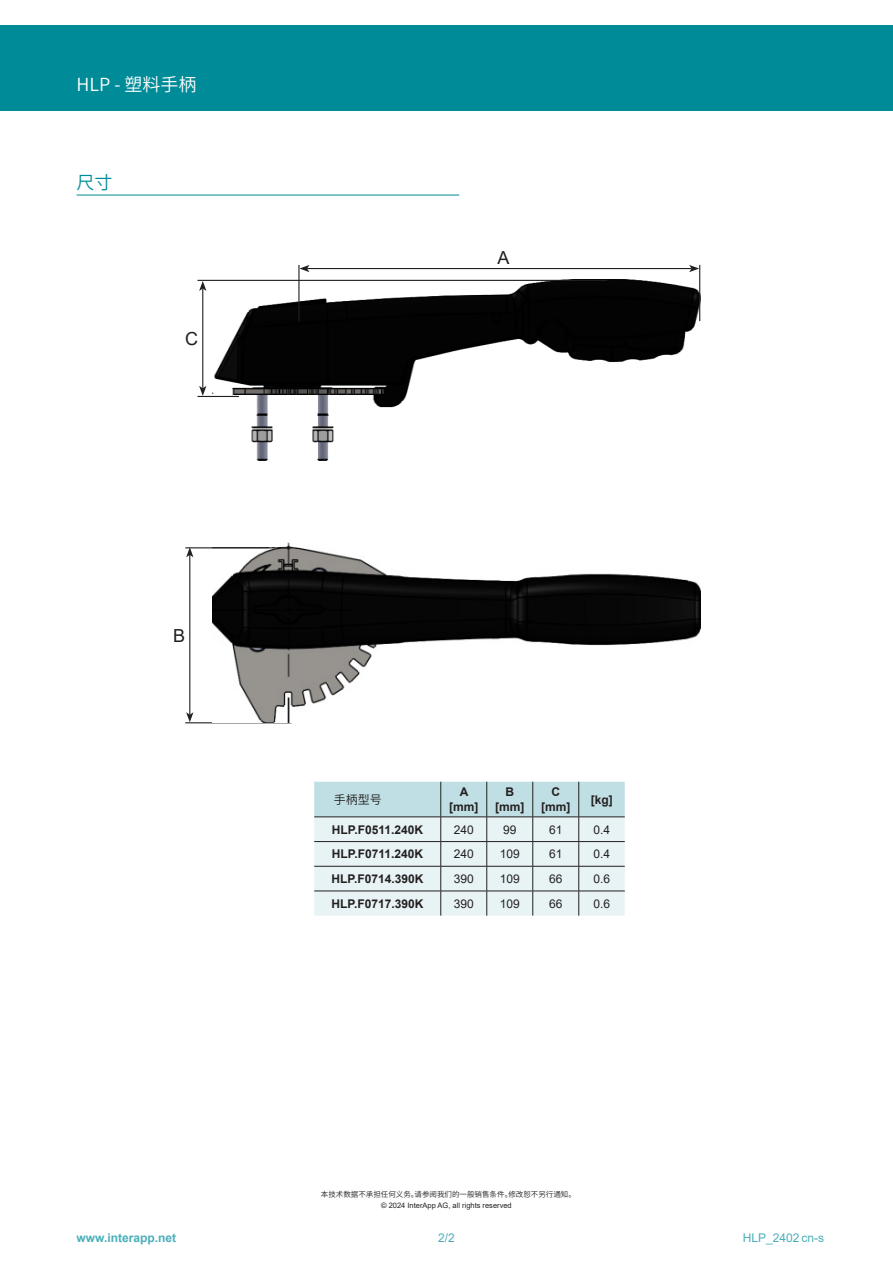
<style>
.page{position:relative;width:893px;height:1263px;background:#fff}
.page>*{position:absolute;margin:0;border:0;box-sizing:border-box;transform-origin:0 0}
.t1{font:18px "Source Han Sans CN";color:#fff}
.t2{font:18px "Arial";color:#231f20}
.t3{font:18px "Source Han Sans CN";color:#008b98}
.t4{font:700 12px/14.4px "Arial";color:#231f20;text-align:center}
.t5{font:12px "Arial";color:#231f20}
.t6{font:700 12px "Arial";color:#4aafba}
.t7{font:12px "Arial";color:#4aafba}
.t8{font:12px "Source Han Sans CN";color:#231f20}
.t9{font:7.5px "Source Han Sans CN";color:#231f20}
.t10{font:7.5px "Arial";color:#231f20}
</style>
<div class="page">
<div style="left:0;top:26px;width:893px;height:85px;background:#008b98"></div>
<img style="left:213px;top:280px;width:487px;height:181px">
<svg style="left:314px;top:782px;width:311px;height:134px;background:#d5e5e7"></svg>
<hr style="left:307px;top:268px;width:384px;height:1px;background:#231f20">
<svg style="left:299px;top:265px;width:10px;height:7px"></svg>
<svg style="left:689px;top:265px;width:10px;height:7px"></svg>
<hr style="left:298px;top:265px;width:1px;height:56px;background:#231f20">
<hr style="left:699px;top:265px;width:1px;height:56px;background:#231f20">
<hr style="left:197px;top:396px;width:42px;height:1px;background:#231f20">
<hr style="left:185px;top:722px;width:107px;height:1px;background:#231f20">
<hr style="left:197px;top:280px;width:410px;height:1px;background:#231f20">
<hr style="left:202px;top:289px;width:1px;height:99px;background:#231f20">
<svg style="left:199px;top:281px;width:7px;height:10px"></svg>
<svg style="left:199px;top:386px;width:7px;height:10px"></svg>
<hr style="left:189px;top:555px;width:1px;height:160px;background:#231f20">
<svg style="left:186px;top:548px;width:7px;height:9px"></svg>
<svg style="left:186px;top:712px;width:7px;height:10px"></svg>
<img style="left:213px;top:542px;width:487px;height:180px">
<hr style="left:185px;top:547px;width:107px;height:1px;background:#231f20">
<hr style="left:77px;top:195px;width:382px;height:1px;background:#008b98">
<p class="t1" style="left:77px;top:74px;width:122px">HLP - 塑料手柄</p>
<p class="t3" style="left:77px;top:172px;width:37px">尺寸</p>
<p class="t2" style="left:185px;top:326px;width:14px">C</p>
<p class="t2" style="left:173px;top:623px;width:14px">B</p>
<p class="t6" style="left:77px;top:1229px;width:101px">www.interapp.net</p>
<p class="t2" style="left:498px;top:245px;width:14px">A</p>
<p class="t8" style="left:334px;top:793px;width:49px">手柄型号</p>
<p class="t4" style="left:460px;top:785px;width:10px">A</p>
<p class="t4" style="left:449px;top:799px;width:31px">[mm]</p>
<p class="t4" style="left:505px;top:785px;width:10px">B</p>
<p class="t4" style="left:495px;top:799px;width:31px">[mm]</p>
<p class="t4" style="left:541px;top:785px;width:31px">C [mm]</p>
<p class="t4" style="left:591px;top:792px;width:23px">[kg]</p>
<p class="t4" style="left:332px;top:822px;width:93px">HLP.F0511.240K</p>
<p class="t5" style="left:454px;top:821px;width:22px">240</p>
<p class="t5" style="left:503px;top:821px;width:15px">99</p>
<p class="t5" style="left:549px;top:821px;width:15px">61</p>
<p class="t5" style="left:593px;top:821px;width:18px">0.4</p>
<p class="t4" style="left:332px;top:847px;width:93px">HLP.F0711.240K</p>
<p class="t5" style="left:454px;top:846px;width:22px">240</p>
<p class="t5" style="left:500px;top:846px;width:22px">109</p>
<p class="t5" style="left:549px;top:846px;width:15px">61</p>
<p class="t5" style="left:593px;top:846px;width:18px">0.4</p>
<p class="t4" style="left:332px;top:872px;width:93px">HLP.F0714.390K</p>
<p class="t5" style="left:454px;top:870px;width:22px">390</p>
<p class="t5" style="left:500px;top:870px;width:22px">109</p>
<p class="t5" style="left:549px;top:870px;width:15px">66</p>
<p class="t5" style="left:593px;top:870px;width:18px">0.6</p>
<p class="t4" style="left:332px;top:896px;width:93px">HLP.F0717.390K</p>
<p class="t5" style="left:454px;top:895px;width:22px">390</p>
<p class="t5" style="left:500px;top:895px;width:22px">109</p>
<p class="t5" style="left:549px;top:895px;width:15px">66</p>
<p class="t5" style="left:593px;top:895px;width:18px">0.6</p>
<p class="t9" style="left:321px;top:1190px;width:257px">本技术数据不承担任何义务。请参阅我们的一般销售条件。修改恕不另行通知。</p>
<p class="t10" style="left:381px;top:1200px;width:132px">© 2024 InterApp AG, all rights reserved</p>
<p class="t7" style="left:438px;top:1229px;width:18px">2/2</p>
<p class="t7" style="left:743px;top:1229px;width:83px">HLP_2402 cn-s</p>
</div>
